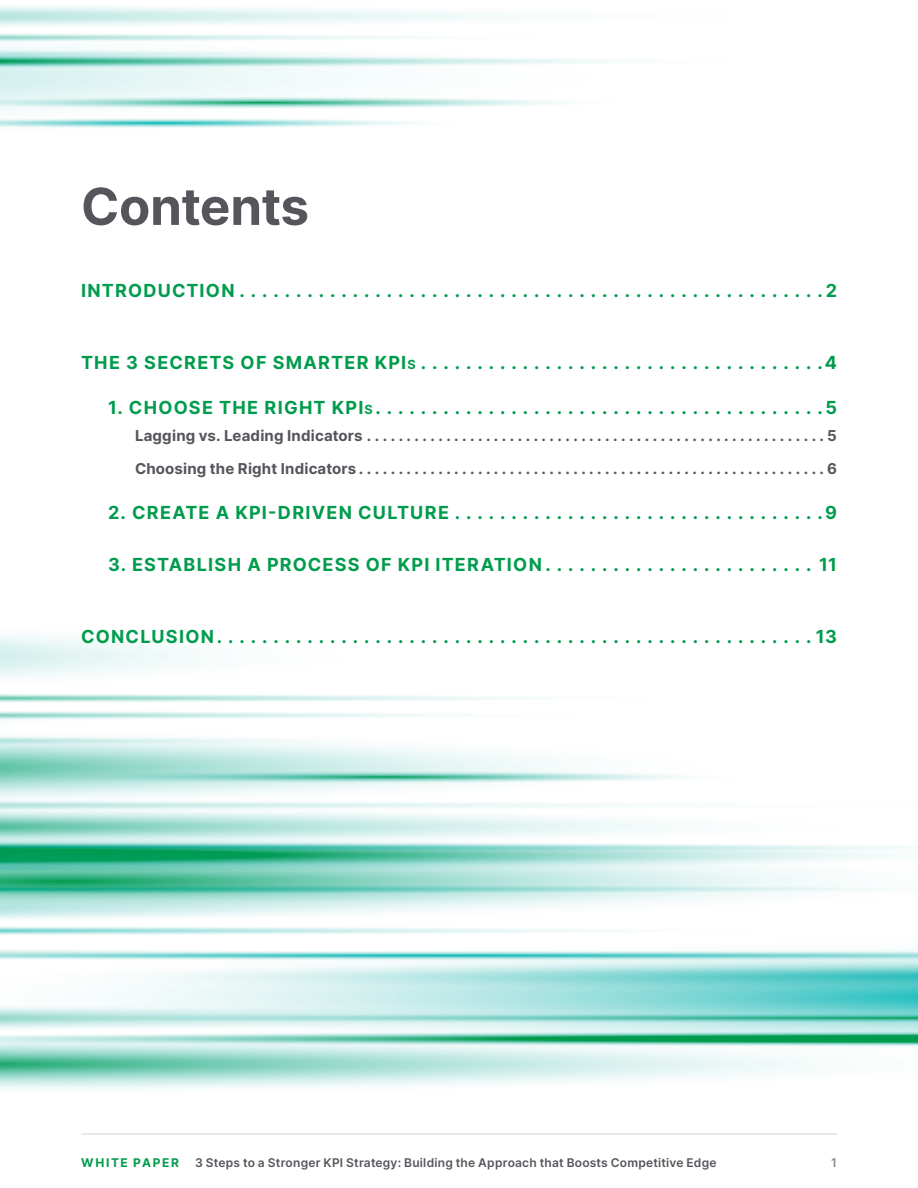
<style>
.page{position:relative;width:918px;height:1188px;background:#fff}
.page>*{position:absolute;margin:0;border:0;box-sizing:border-box;transform-origin:0 0}
.t1{font:700 51px "Inter";letter-spacing:-.015em;color:#54565b}
.t2{font:700 18px "Inter";letter-spacing:.07em;color:#009c4d}
.t3{font:700 15px "Inter";letter-spacing:.01em;color:#54565b}
.t4{font:600 12px "Inter";letter-spacing:.02em;color:#54565b}
.t5{font:700 12px "Inter";letter-spacing:.135em;color:#009c4d}
.t6{font:600 12px "Inter";color:#89878b}
.s1{font-size:12.6px}
</style>
<div class="page">
<svg style="left:0;top:1048px;width:816px;height:41px"></svg>
<svg style="left:0;top:70px;width:341px;height:23px"></svg>
<svg style="left:0;top:822px;width:666px;height:4px;background:#bae5dd"></svg>
<svg style="left:0;top:949px;width:918px;height:99px"></svg>
<svg style="left:0;top:6px;width:625px;height:64px"></svg>
<svg style="left:0;top:93px;width:562px;height:35px"></svg>
<svg style="left:0;top:826px;width:918px;height:109px"></svg>
<svg style="left:0;top:712px;width:684px;height:110px"></svg>
<svg style="left:0;top:635px;width:529px;height:67px"></svg>
<hr style="left:81px;top:1133px;width:756px;height:2px;background:#e2e1e1">
<h1 class="t1" style="left:81px;top:168px;width:230px">Contents</h1>
<p class="t2" style="left:81px;top:277px;width:757px">INTRODUCTION . . . . . . . . . . . . . . . . . . . . . . . . . . . . . . . . . . . . . . . . . . . . . . . . . . . 2</p>
<p class="t2" style="left:81px;top:349px;width:757px">THE 3 SECRETS OF SMARTER KPI<span class="s1">s</span> . . . . . . . . . . . . . . . . . . . . . . . . . . . . . . . . . . . 4</p>
<p class="t2" style="left:108px;top:394px;width:730px">1. CHOOSE THE RIGHT KPI<span class="s1">s</span> . . . . . . . . . . . . . . . . . . . . . . . . . . . . . . . . . . . . . . . 5</p>
<p class="t3" style="left:135px;top:424px;width:703px">Lagging vs. Leading Indicators . . . . . . . . . . . . . . . . . . . . . . . . . . . . . . . . . . . . . . . . . . . . . . . . . . . . . . . . . 5</p>
<p class="t3" style="left:135px;top:457px;width:704px">Choosing the Right Indicators . . . . . . . . . . . . . . . . . . . . . . . . . . . . . . . . . . . . . . . . . . . . . . . . . . . . . . . . . . 6</p>
<p class="t2" style="left:108px;top:499px;width:731px">2. CREATE A KPI-DRIVEN CULTURE . . . . . . . . . . . . . . . . . . . . . . . . . . . . . . . . 9</p>
<p class="t2" style="left:108px;top:551px;width:730px">3. ESTABLISH A PROCESS OF KPI ITERATION . . . . . . . . . . . . . . . . . . . . . . . . 11</p>
<p class="t2" style="left:81px;top:623px;width:757px">CONCLUSION . . . . . . . . . . . . . . . . . . . . . . . . . . . . . . . . . . . . . . . . . . . . . . . . . . . . 13</p>
<p class="t5" style="left:81px;top:1153px;width:99px">WHITE PAPER</p>
<p class="t4" style="left:195px;top:1153px;width:523px">3 Steps to a Stronger KPI Strategy: Building the Approach that Boosts Competitive Edge</p>
<p class="t6" style="left:831px;top:1153px;width:7px">1</p>
</div>
